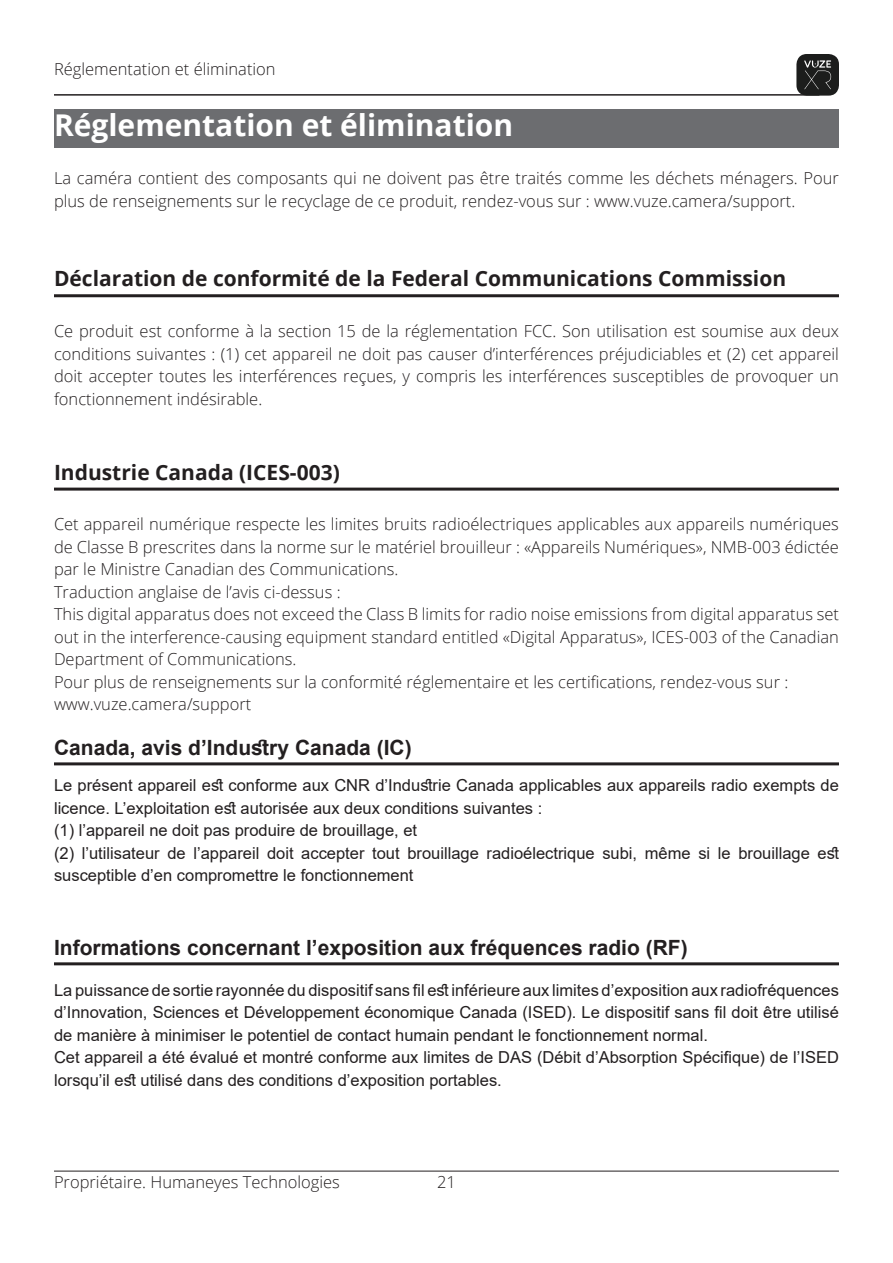
<style>
.page{position:relative;width:893px;height:1263px;background:#fff}
.page>*{position:absolute;margin:0;border:0;box-sizing:border-box;transform-origin:0 0}
.Header_Main_title{font:700 30px "Open Sans";color:#fff}
.Header_paragraph{font:700 21px "Arial";color:#231f20}
.Header_paragraph-2{font:700 21px "Open Sans";color:#231f20}
.proprietary{font:300 16.5px/22.5px "Open Sans";color:#231f20;text-align:justify}
.t1{font:16.5px/22.5px "Arial";color:#231f20}
</style>
<div class="page">
<hr style="left:54px;top:94px;width:765px;height:2px;background:#231f20">
<hr style="left:54px;top:1171px;width:785px;height:1px;background:#231f20">
<div style="left:796px;top:54px;width:43px;height:42px;background:#1c1d1c;border-radius:10px"></div>
<svg style="left:804px;top:60px;width:27px;height:29px"></svg>
<div style="left:54px;top:109px;width:785px;height:39px;background:#6c6d70"></div>
<hr style="left:54px;top:294px;width:785px;height:3px;background:#231f20">
<hr style="left:54px;top:488px;width:785px;height:3px;background:#231f20">
<hr style="left:54px;top:962px;width:785px;height:3px;background:#231f20">
<hr style="left:54px;top:762px;width:785px;height:3px;background:#231f20">
<p class="proprietary" style="left:54px;top:57px;width:223px">Réglementation et élimination</p>
<p class="Header_Main_title" style="left:54px;top:104px;width:461px">Réglementation et élimination</p>
<p class="proprietary" style="left:54px;top:167px;width:786px">La caméra contient des composants qui ne doivent pas être traités comme les déchets ménagers. Pour plus de renseignements sur le recyclage de ce produit, rendez-vous sur : www.vuze.camera/support.</p>
<p class="Header_paragraph-2" style="left:54px;top:264px;width:734px">Déclaration de conformité de la Federal Communications Commission</p>
<p class="proprietary" style="left:54px;top:319px;width:786px">Ce produit est conforme à la section 15 de la réglementation FCC. Son utilisation est soumise aux deux conditions suivantes : (1) cet appareil ne doit pas causer d’interférences préjudiciables et (2) cet appareil doit accepter toutes les interférences reçues, y compris les interférences susceptibles de provoquer un fonctionnement indésirable.</p>
<p class="Header_paragraph-2" style="left:54px;top:457px;width:287px">Industrie Canada (ICES-003)</p>
<p class="proprietary" style="left:54px;top:513px;width:786px">Cet appareil numérique respecte les limites bruits radioélectriques applicables aux appareils numériques de Classe B prescrites dans la norme sur le matériel brouilleur : «Appareils Numériques», NMB-003 édictée par le Ministre Canadian des Communications.</p>
<p class="proprietary" style="left:54px;top:580px;width:288px">Traduction anglaise de l’avis ci-dessus :</p>
<p class="proprietary" style="left:54px;top:603px;width:786px">This digital apparatus does not exceed the Class B limits for radio noise emissions from digital apparatus set out in the interference-causing equipment standard entitled «Digital Apparatus», ICES-003 of the Canadian Department of Communications.</p>
<p class="proprietary" style="left:54px;top:670px;width:736px">Pour plus de renseignements sur la conformité réglementaire et les certifications, rendez-vous sur :</p>
<p class="proprietary" style="left:54px;top:693px;width:199px">www.vuze.camera/support</p>
<p class="Header_paragraph" style="left:54px;top:733px;width:359px">Canada, avis d’Industry Canada (IC)</p>
<p class="t1" style="left:54px;top:774px;width:786px">Le présent appareil est conforme aux CNR d’Industrie Canada applicables aux appareils radio exempts de licence. L’exploitation est autorisée aux deux conditions suivantes :</p>
<p class="t1" style="left:54px;top:819px;width:365px">(1) l’appareil ne doit pas produire de brouillage, et</p>
<p class="t1" style="left:54px;top:841px;width:786px">(2) l’utilisateur de l’appareil doit accepter tout brouillage radioélectrique subi, même si le brouillage est susceptible d’en compromettre le fonctionnement</p>
<p class="Header_paragraph" style="left:54px;top:933px;width:635px">Informations concernant l’exposition aux fréquences radio (RF)</p>
<p class="t1" style="left:54px;top:979px;width:786px;text-align:justify">La puissance de sortie rayonnée du dispositif sans fil est inférieure aux limites d’exposition aux radiofréquences d’Innovation, Sciences et Développement économique Canada (ISED). Le dispositif sans fil doit être utilisé de manière à minimiser le potentiel de contact humain pendant le fonctionnement normal.</p>
<p class="t1" style="left:54px;top:1046px;width:786px">Cet appareil a été évalué et montré conforme aux limites de DAS (Débit d’Absorption Spécifique) de l’ISED lorsqu’il est utilisé dans des conditions d’exposition portables.</p>
<p class="proprietary" style="left:54px;top:1170px;width:287px">Propriétaire. Humaneyes Technologies</p>
<p class="proprietary" style="left:437px;top:1170px;width:20px">21</p>
</div>
